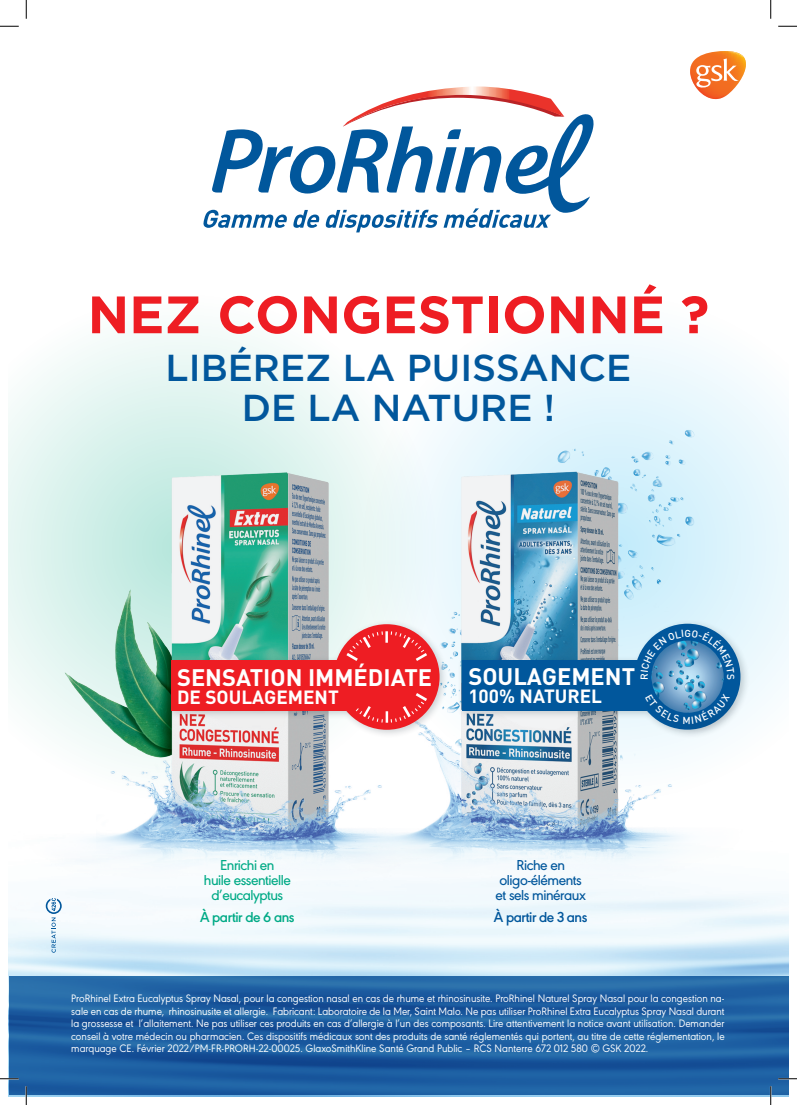
<style>
.page{position:relative;width:797px;height:1105px;background:#fff}
.page>*{position:absolute;margin:0;border:0;box-sizing:border-box;transform-origin:0 0}
.t1{font:700 52.5px "Gotham";color:#ee1d23}
.t2{font:500 37.5px "Gotham";color:#01579c}
.t3{font:700 23.62px "DIN";color:#fff}
.t4{font:700 18.88px "DIN";color:#fff}
.t5{font:500 15px/15px "URW Geometric";letter-spacing:-.03em;color:#00aa86;text-align:center}
.t6{font:500 15px/15px "URW Geometric";letter-spacing:-.03em;color:#01579c;text-align:center}
.t7{font:600 15px "URW Geometric";letter-spacing:-.03em;color:#01579c}
.t8{font:600 15px "URW Geometric";letter-spacing:-.03em;color:#00aa86}
.t9{font:11.25px/12.5px "URW Geometric";color:#fff;text-align:justify;scale:.95 1}
</style>
<div class="page">
<svg style="left:9px;top:976px;width:779px;height:119px;background:#1d5ea1"></svg>
<svg style="left:46px;top:933px;width:16px;height:20px"></svg>
<img style="left:510px;top:317px;width:278px;height:616px">
<div style="left:457px;top:619px;width:293px;height:120px;background:#001522;opacity:.2"></div>
<div style="left:461px;top:660px;width:252px;height:50px;background:#01579c"></div>
<div style="left:634px;top:624px;width:106px;height:106px;background:#01579c;border-radius:50%"></div>
<img style="left:651px;top:641px;width:72px;height:72px;border-radius:36px">
<div style="left:643px;top:693px;width:97px;height:42px;background:#231f20;opacity:.2"></div>
<img style="left:9px;top:232px;width:501px;height:701px">
<div style="left:166px;top:620px;width:283px;height:119px;background:#001522;opacity:.2"></div>
<div style="left:171px;top:660px;width:252px;height:51px;background:#ee1d23"></div>
<div style="left:334px;top:624px;width:105px;height:106px;background:#ee1d23;border-radius:50%"></div>
<svg style="left:346px;top:631px;width:81px;height:30px"></svg>
<svg style="left:356px;top:693px;width:71px;height:30px"></svg>
<svg style="left:690px;top:51px;width:56px;height:48px"></svg>
<svg style="left:203px;top:86px;width:391px;height:146px"></svg>
<svg style="left:0;top:25px;width:19px;height:2px"></svg>
<svg style="left:778px;top:25px;width:19px;height:2px"></svg>
<svg style="left:0;top:1078px;width:19px;height:1px"></svg>
<svg style="left:778px;top:1078px;width:19px;height:1px"></svg>
<svg style="left:25px;top:0;width:2px;height:19px"></svg>
<svg style="left:25px;top:1086px;width:2px;height:19px"></svg>
<svg style="left:770px;top:0;width:1px;height:19px"></svg>
<svg style="left:770px;top:1086px;width:1px;height:19px"></svg>
<svg style="left:640px;top:630px;width:94px;height:49px"></svg>
<svg style="left:645px;top:694px;width:85px;height:30px"></svg>
<p class="t1" style="left:88px;top:284px;width:623px">NEZ CONGESTIONNÉ ?</p>
<p class="t2" style="left:165px;top:346px;width:467px">LIBÉREZ LA PUISSANCE</p>
<p class="t2" style="left:242px;top:386px;width:315px">DE LA NATURE !</p>
<p class="t3" style="left:177px;top:662px;width:256px">SENSATION IMMÉDIATE</p>
<p class="t4" style="left:177px;top:684px;width:163px">DE SOULAGEMENT</p>
<p class="t3" style="left:468px;top:661px;width:168px">SOULAGEMENT</p>
<p class="t4" style="left:468px;top:684px;width:135px">100% NATUREL</p>
<p class="t5" style="left:204px;top:856px;width:88px">Enrichi en<br>huile essentielle d’eucalyptus</p>
<p class="t8" style="left:200px;top:905px;width:96px">À partir de 6 ans</p>
<p class="t6" style="left:495px;top:856px;width:92px">Riche en oligo-éléments et sels minéraux</p>
<p class="t7" style="left:494px;top:905px;width:95px">À partir de 3 ans</p>
<p class="t9" style="left:71px;top:991px;width:689px">ProRhinel Extra Eucalyptus Spray Nasal, pour la congestion nasal en cas de rhume et rhinosinusite. ProRhinel Naturel Spray Nasal pour la congestion na&shy;sale en cas de rhume, rhinosinusite et allergie. Fabricant: Laboratoire de la Mer, Saint Malo. Ne pas utiliser ProRhinel Extra Eucalyptus Spray Nasal durant la grossesse et l’allaitement. Ne pas utiliser ces produits en cas d’allergie à l’un des composants. Lire attentivement la notice avant utilisation. Demander conseil à votre médecin ou pharmacien. Ces dispositifs médicaux sont des produits de santé réglementés qui portent, au titre de cette réglementation, le marquage CE. Février 2022/PM-FR-PRORH-22-00025. GlaxoSmithKline Santé Grand Public – RCS Nanterre 672 012 580 © GSK 2022.</p>
</div>
